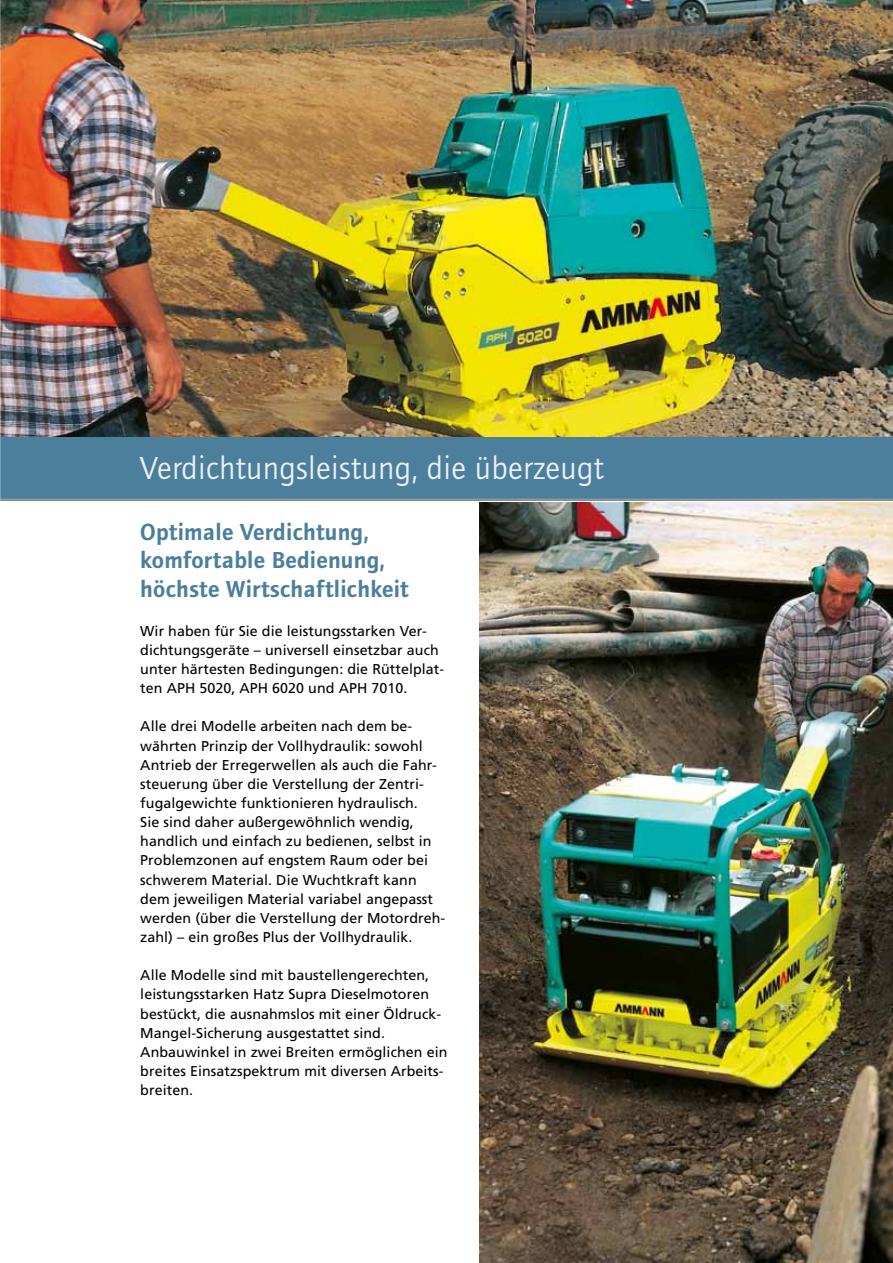
<style>
.page{position:relative;width:893px;height:1263px;background:#fff}
.page>*{position:absolute;margin:0;border:0;box-sizing:border-box;transform-origin:0 0}
.t1{font:33px "Foundry Journal";letter-spacing:.01em;color:#ebf0f6}
.t2{font:600 24px/28.7px "Foundry Journal";letter-spacing:.01em;color:#4b7f9c}
.t3{font:14.25px/19.2px "Frutiger";letter-spacing:.005em;color:#000}
</style>
<div class="page">
<img style="left:1px;top:0;width:892px;height:437px">
<div style="left:0;top:437px;width:893px;height:64px;background:#4b7f9c"></div>
<hr style="left:0;top:499px;width:893px;height:2px;background:#939694">
<img style="left:0;top:0;width:1px;height:502px">
<img style="left:479px;top:503px;width:414px;height:760px">
<h1 class="t1" style="left:140px;top:450px;width:465px">Verdichtungsleistung, die überzeugt</h1>
<h2 class="t2" style="left:140px;top:517px;width:270px">Optimale Verdichtung, komfortable Bedienung, höchste Wirtschaftlichkeit</h2>
<p class="t3" style="left:140px;top:621px;width:305px">Wir haben für Sie die leistungsstarken Ver&shy;dichtungsgeräte – universell einsetzbar auch unter härtesten Bedingungen: die Rüttelplat&shy;ten APH 5020, APH 6020 und APH 7010.</p>
<p class="t3" style="left:140px;top:717px;width:306px">Alle drei Modelle arbeiten nach dem be&shy;währten Prinzip der Vollhydraulik: sowohl Antrieb der Erregerwellen als auch die Fahr&shy;steuerung über die Verstellung der Zentri&shy;fugalgewichte funktionieren hydraulisch.<br>Sie sind daher außergewöhnlich wendig, handlich und einfach zu bedienen, selbst in Problemzonen auf engstem Raum oder bei schwerem Material. Die Wuchtkraft kann dem jeweiligen Material variabel angepasst werden (über die Verstellung der Motordreh&shy;zahl) – ein großes Plus der Vollhydraulik.</p>
<p class="t3" style="left:140px;top:965px;width:309px">Alle Modelle sind mit baustellengerechten, leistungsstarken Hatz Supra Dieselmotoren bestückt, die ausnahmslos mit einer Öldruck-Mangel-Sicherung ausgestattet sind.<br>Anbauwinkel in zwei Breiten ermöglichen ein breites Einsatzspektrum mit diversen Arbeits&shy;breiten.</p>
</div>
